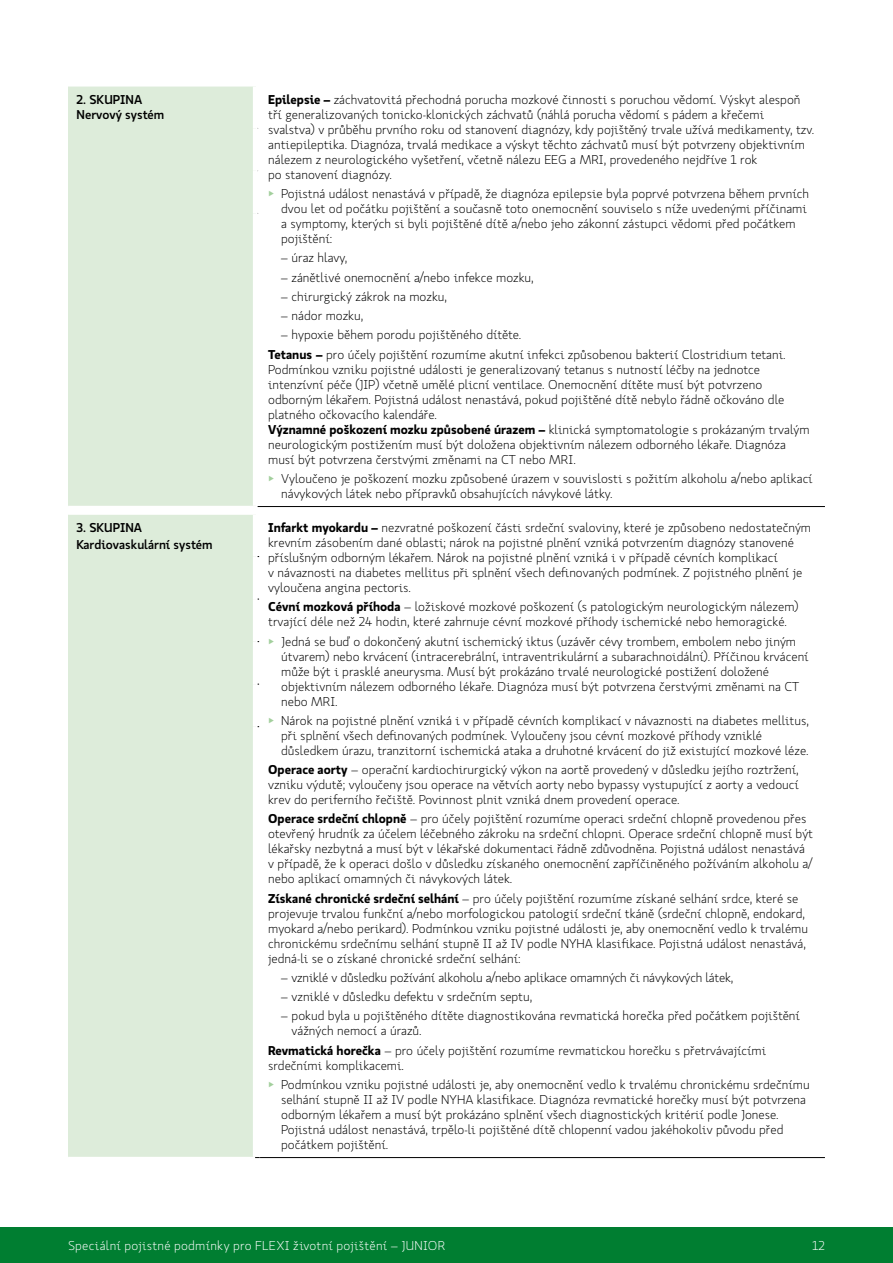
<style>
.page{position:relative;width:893px;height:1263px;background:#fff}
.page>*{position:absolute;margin:0;border:0;box-sizing:border-box;transform-origin:0 0}
.t1{font:300 12.75px/15px "Koop Pro";color:#000}
.t2{font:300 12.75px "Koop Pro";letter-spacing:.02em;color:#fff}
.t3{font:500 12.75px/15px "Koop Pro";color:#000}
.s1{font-weight:700}
.s2{color:#a2cf9c}
</style>
<div class="page">
<div style="left:0;top:1227px;width:893px;height:36px;background:#007e31"></div>
<div style="left:68px;top:86px;width:187px;height:420px;background:#ddecda"></div>
<hr style="left:257px;top:506px;width:568px;height:1px;background:#000">
<hr style="left:68px;top:85px;width:189px;height:2px;background:#fff">
<hr style="left:253px;top:87px;width:4px;height:41px;background:#fff">
<hr style="left:253px;top:128px;width:4px;height:43px;background:#fff">
<hr style="left:253px;top:171px;width:4px;height:42px;background:#fff">
<hr style="left:253px;top:213px;width:4px;height:293px;background:#fff">
<div style="left:68px;top:514px;width:187px;height:643px;background:#ddecda"></div>
<hr style="left:68px;top:513px;width:189px;height:2px;background:#fff">
<hr style="left:253px;top:515px;width:4px;height:41px;background:#fff">
<hr style="left:253px;top:556px;width:4px;height:43px;background:#fff">
<hr style="left:253px;top:599px;width:4px;height:43px;background:#fff">
<hr style="left:253px;top:642px;width:4px;height:42px;background:#fff">
<hr style="left:253px;top:684px;width:4px;height:43px;background:#fff">
<hr style="left:253px;top:727px;width:4px;height:430px;background:#fff">
<hr style="left:260px;top:1157px;width:565px;height:1px;background:#000">
<p class="t3" style="left:77px;top:91px;width:89px">2. SKUPINA<br>Nervový systém</p>
<p class="t1" style="left:268px;top:92px;width:548px"><span class="s1">Epilepsie –</span> záchvatovitá přechodná porucha mozkové činnosti s poruchou vědomí. Výskyt alespoň tří generalizovaných tonicko-klonických záchvatů (náhlá porucha vědomí s pádem a křečemi<br>svalstva) v průběhu prvního roku od stanovení diagnózy, kdy pojištěný trvale užívá medikamenty, tzv. antiepileptika. Diagnóza, trvalá medikace a výskyt těchto záchvatů musí být potvrzeny objektivním nálezem z neurologického vyšetření, včetně nálezu EEG a MRI, provedeného nejdříve 1 rok<br>po stanovení diagnózy.</p>
<p class="t1" style="left:281px;top:186px;width:529px;text-indent:-13px"><span class="s2">▶</span> Pojistná událost nenastává v případě, že diagnóza epilepsie byla poprvé potvrzena během prvních dvou let od počátku pojištění a současně toto onemocnění souviselo s níže uvedenými příčinami a symptomy, kterých si byli pojištěné dítě a/nebo jeho zákonní zástupci vědomi před počátkem pojištění:</p>
<p class="t1" style="left:281px;top:250px;width:68px">– úraz hlavy,</p>
<p class="t1" style="left:281px;top:270px;width:254px">– zánětlivé onemocnění a/nebo infekce mozku,</p>
<p class="t1" style="left:281px;top:289px;width:168px">– chirurgický zákrok na mozku,</p>
<p class="t1" style="left:281px;top:308px;width:84px">– nádor mozku,</p>
<p class="t1" style="left:268px;top:325px;width:519px;line-height:19.2px;text-indent:13px">– hypoxie během porodu pojištěného dítěte.<br><span class="s1">Tetanus –</span> pro účely pojištění rozumíme akutní infekci způsobenou bakterií Clostridium tetani.</p>
<p class="t1" style="left:268px;top:362px;width:543px">Podmínkou vzniku pojistné události je generalizovaný tetanus s nutností léčby na jednotce intenzívní péče (JIP) včetně umělé plicní ventilace. Onemocnění dítěte musí být potvrzeno odborným lékařem. Pojistná událost nenastává, pokud pojištěné dítě nebylo řádně očkováno dle platného očkovacího kalendáře.<br><span class="s1">Významné poškození mozku způsobené úrazem –</span> klinická symptomatologie s prokázaným trvalým neurologickým postižením musí být doložena objektivním nálezem odborného lékaře. Diagnóza musí být potvrzena čerstvými změnami na CT nebo MRI.</p>
<p class="t1" style="left:281px;top:471px;width:533px;text-indent:-13px"><span class="s2">▶</span> Vyloučeno je poškození mozku způsobené úrazem v souvislosti s požitím alkoholu a/nebo aplikací návykových látek nebo přípravků obsahujících návykové látky.</p>
<p class="t3" style="left:77px;top:519px;width:138px;line-height:16.5px">3. SKUPINA<br>Kardiovaskulární systém</p>
<p class="t1" style="left:268px;top:520px;width:544px"><span class="s1">Infarkt myokardu –</span> nezvratné poškození části srdeční svaloviny, které je způsobeno nedostatečným krevním zásobením dané oblasti; nárok na pojistné plnění vzniká potvrzením diagnózy stanovené příslušným odborným lékařem. Nárok na pojistné plnění vzniká i v případě cévních komplikací<br>v návaznosti na diabetes mellitus při splnění všech definovaných podmínek. Z pojistného plnění je vyloučena angina pectoris.</p>
<p class="t1" style="left:268px;top:599px;width:532px"><span class="s1">Cévní mozková příhoda</span> – ložiskové mozkové poškození (s patologickým neurologickým nálezem) trvající déle než 24 hodin, které zahrnuje cévní mozkové příhody ischemické nebo hemoragické.</p>
<p class="t1" style="left:281px;top:633px;width:529px;text-indent:-13px"><span class="s2">▶</span> Jedná se buď o dokončený akutní ischemický iktus (uzávěr cévy trombem, embolem nebo jiným útvarem) nebo krvácení (intracerebrální, intraventrikulární a subarachnoidální). Příčinou krvácení může být i prasklé aneurysma. Musí být prokázáno trvalé neurologické postižení doložené objektivním nálezem odborného lékaře. Diagnóza musí být potvrzena čerstvými změnami na CT nebo MRI.</p>
<p class="t1" style="left:281px;top:713px;width:529px;text-indent:-13px"><span class="s2">▶</span> Nárok na pojistné plnění vzniká i v případě cévních komplikací v návaznosti na diabetes mellitus, při splnění všech definovaných podmínek. Vyloučeny jsou cévní mozkové příhody vzniklé důsledkem úrazu, tranzitorní ischemická ataka a druhotné krvácení do již existující mozkové léze.</p>
<p class="t1" style="left:268px;top:762px;width:532px;text-align:justify"><span class="s1">Operace aorty</span> – operační kardiochirurgický výkon na aortě provedený v důsledku jejího roztržení, vzniku výdutě; vyloučeny jsou operace na větvích aorty nebo bypassy vystupující z aorty a vedoucí krev do periferního řečiště. Povinnost plnit vzniká dnem provedení operace.</p>
<p class="t1" style="left:268px;top:811px;width:547px"><span class="s1">Operace srdeční chlopně</span> – pro účely pojištění rozumíme operaci srdeční chlopně provedenou přes otevřený hrudník za účelem léčebného zákroku na srdeční chlopni. Operace srdeční chlopně musí být lékařsky nezbytná a musí být v lékařské dokumentaci řádně zdůvodněna. Pojistná událost nenastává v případě, že k operaci došlo v důsledku získaného onemocnění zapříčiněného požíváním alkoholu a/ nebo aplikací omamných či návykových látek.</p>
<p class="t1" style="left:268px;top:890px;width:541px"><span class="s1">Získané chronické srdeční selhání</span> – pro účely pojištění rozumíme získané selhání srdce, které se projevuje trvalou funkční a/nebo morfologickou patologií srdeční tkáně (srdeční chlopně, endokard, myokard a/nebo perikard). Podmínkou vzniku pojistné události je, aby onemocnění vedlo k trvalému chronickému srdečnímu selhání stupně II až IV podle NYHA klasifikace. Pojistná událost nenastává, jedná-li se o získané chronické srdeční selhání:</p>
<p class="t1" style="left:281px;top:970px;width:454px">– vzniklé v důsledku požívání alkoholu a/nebo aplikace omamných či návykových látek,</p>
<p class="t1" style="left:281px;top:989px;width:253px">– vzniklé v důsledku defektu v srdečním septu,</p>
<p class="t1" style="left:292px;top:1008px;width:510px;text-indent:-11px">– pokud byla u pojištěného dítěte diagnostikována revmatická horečka před počátkem pojištění vážných nemocí a úrazů.</p>
<p class="t1" style="left:268px;top:1042px;width:500px"><span class="s1">Revmatická horečka</span> – pro účely pojištění rozumíme revmatickou horečku s přetrvávajícími srdečními komplikacemi.</p>
<p class="t1" style="left:281px;top:1077px;width:530px;text-indent:-13px"><span class="s2">▶</span> Podmínkou vzniku pojistné události je, aby onemocnění vedlo k trvalému chronickému srdečnímu selhání stupně II až IV podle NYHA klasifikace. Diagnóza revmatické horečky musí být potvrzena odborným lékařem a musí být prokázáno splnění všech diagnostických kritérií podle Jonese.<br>Pojistná událost nenastává, trpělo-li pojištěné dítě chlopenní vadou jakéhokoliv původu před počátkem pojištění.</p>
<p class="t2" style="left:68px;top:1237px;width:379px">Speciální pojistné podmínky pro FLEXI životní pojištění – JUNIOR</p>
<p class="t2" style="left:812px;top:1237px;width:14px">12</p>
</div>
